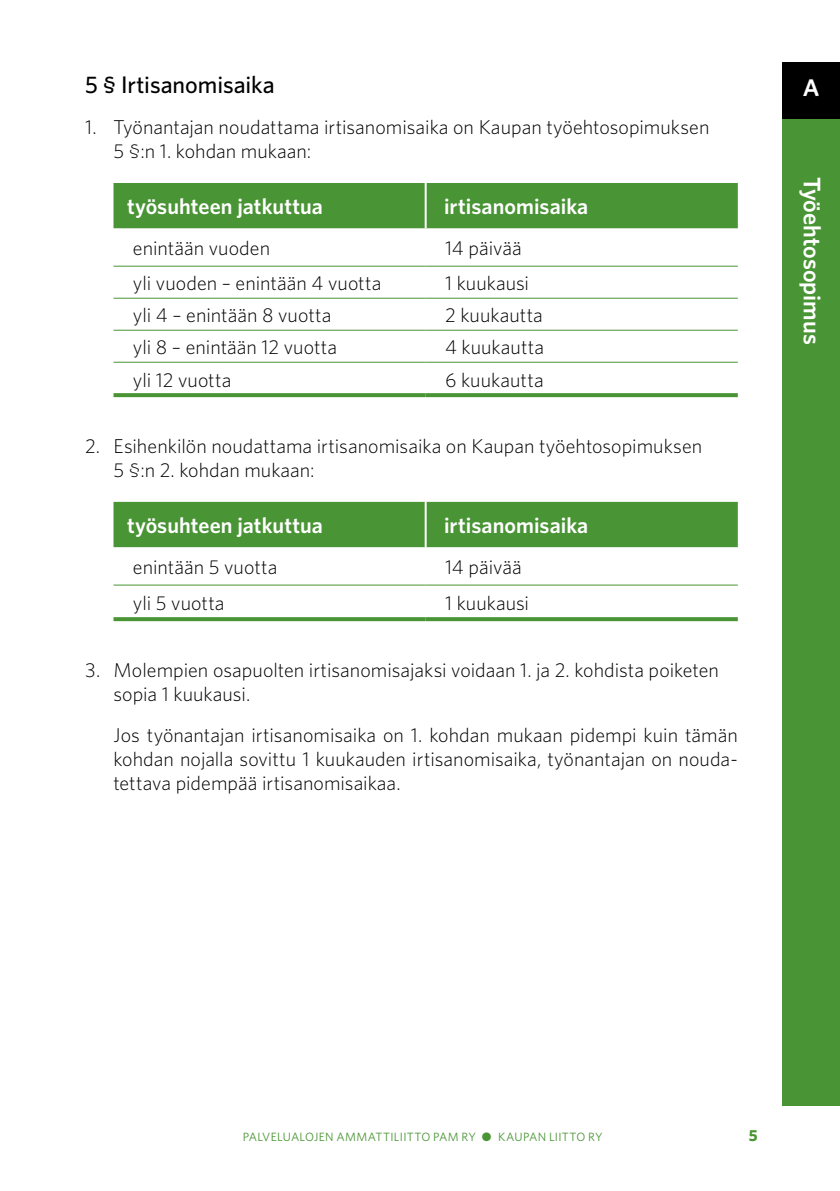
<style>
.page{position:relative;width:840px;height:1191px;background:#fff}
.page>*{position:absolute;margin:0;border:0;box-sizing:border-box;transform-origin:0 0}
.t1{font:500 24px "Whitney";color:#000}
.t2{font:600 24px "Whitney";color:#fff}
.t3{font:600 22px "Whitney";letter-spacing:.005em;color:#fff}
.t4{font:300 20px/24px "Whitney";color:#000}
.t5{font:700 16px "Whitney";color:#499434}
.t6{font:12px "Whitney";letter-spacing:.025em;color:#499434}
</style>
<div class="page">
<div style="left:782px;top:63px;width:57px;height:1042px;background:#499434"></div>
<div style="left:782px;top:63px;width:57px;height:56px;background:#000"></div>
<div style="left:113px;top:183px;width:624px;height:45px;background:#499434"></div>
<hr style="left:113px;top:266px;width:312px;height:1px;background:#499434">
<hr style="left:425px;top:266px;width:312px;height:1px;background:#499434">
<hr style="left:113px;top:298px;width:312px;height:1px;background:#499434">
<hr style="left:425px;top:298px;width:312px;height:1px;background:#499434">
<hr style="left:113px;top:330px;width:312px;height:1px;background:#499434">
<hr style="left:425px;top:330px;width:312px;height:1px;background:#499434">
<hr style="left:113px;top:362px;width:312px;height:1px;background:#499434">
<hr style="left:425px;top:362px;width:312px;height:1px;background:#499434">
<hr style="left:424px;top:183px;width:2px;height:45px;background:#fff">
<svg style="left:113px;top:393px;width:312px;height:4px"></svg>
<svg style="left:425px;top:393px;width:312px;height:4px"></svg>
<div style="left:113px;top:502px;width:624px;height:45px;background:#499434"></div>
<svg style="left:113px;top:617px;width:312px;height:4px"></svg>
<svg style="left:425px;top:617px;width:312px;height:4px"></svg>
<hr style="left:113px;top:584px;width:312px;height:1px;background:#499434">
<hr style="left:425px;top:584px;width:312px;height:1px;background:#499434">
<hr style="left:424px;top:502px;width:2px;height:45px;background:#fff">
<p class="t1" style="left:85px;top:69px;width:191px">5 § Irtisanomisaika</p>
<p class="t4" style="left:113px;top:114px;width:597px;text-indent:-28px">1. Työnantajan noudattama irtisanomisaika on Kaupan työehtosopimuksen<br>5 §:n 1. kohdan mukaan:</p>
<p class="t3" style="left:127px;top:192px;width:197px">työsuhteen jatkuttua</p>
<p class="t3" style="left:444px;top:192px;width:146px">irtisanomisaika</p>
<p class="t4" style="left:133px;top:235px;width:139px">enintään vuoden</p>
<p class="t4" style="left:445px;top:235px;width:78px">14 päivää</p>
<p class="t4" style="left:133px;top:271px;width:250px">yli vuoden – enintään 4 vuotta</p>
<p class="t4" style="left:445px;top:271px;width:86px">1 kuukausi</p>
<p class="t4" style="left:133px;top:303px;width:200px">yli 4 – enintään 8 vuotta</p>
<p class="t4" style="left:445px;top:303px;width:99px">2 kuukautta</p>
<p class="t4" style="left:133px;top:335px;width:205px">yli 8 – enintään 12 vuotta</p>
<p class="t4" style="left:445px;top:335px;width:100px">4 kuukautta</p>
<p class="t4" style="left:133px;top:367px;width:100px">yli 12 vuotta</p>
<p class="t4" style="left:445px;top:367px;width:100px">6 kuukautta</p>
<p class="t4" style="left:113px;top:433px;width:590px;text-indent:-28px">2. Esihenkilön noudattama irtisanomisaika on Kaupan työehtosopimuksen<br>5 §:n 2. kohdan mukaan:</p>
<p class="t3" style="left:127px;top:511px;width:197px">työsuhteen jatkuttua</p>
<p class="t3" style="left:444px;top:511px;width:146px">irtisanomisaika</p>
<p class="t4" style="left:133px;top:554px;width:146px">enintään 5 vuotta</p>
<p class="t4" style="left:445px;top:554px;width:78px">14 päivää</p>
<p class="t4" style="left:133px;top:590px;width:93px">yli 5 vuotta</p>
<p class="t4" style="left:445px;top:590px;width:86px">1 kuukausi</p>
<p class="t4" style="left:113px;top:657px;width:606px;text-indent:-28px">3. Molempien osapuolten irtisanomisajaksi voidaan 1. ja 2. kohdista poiketen sopia 1 kuukausi.</p>
<p class="t4" style="left:113px;top:722px;width:625px;text-align:justify">Jos työnantajan irtisanomisaika on 1. kohdan mukaan pidempi kuin tämän kohdan nojalla sovittu 1 kuukauden irtisanomisaika, työnantajan on nouda&shy;tettava pidempää irtisanomisaikaa.</p>
<p class="t2" style="left:802px;top:72px;width:18px">A</p>
<p class="t2" style="left:827px;top:177px;width:169px;rotate:90deg">Työehtosopimus</p>
<p class="t6" style="left:242px;top:1129px;width:361px">PALVELUALOJEN AMMATTILIITTO PAM RY ● KAUPAN LIITTO RY</p>
<p class="t5" style="left:748px;top:1125px;width:10px">5</p>
</div>
